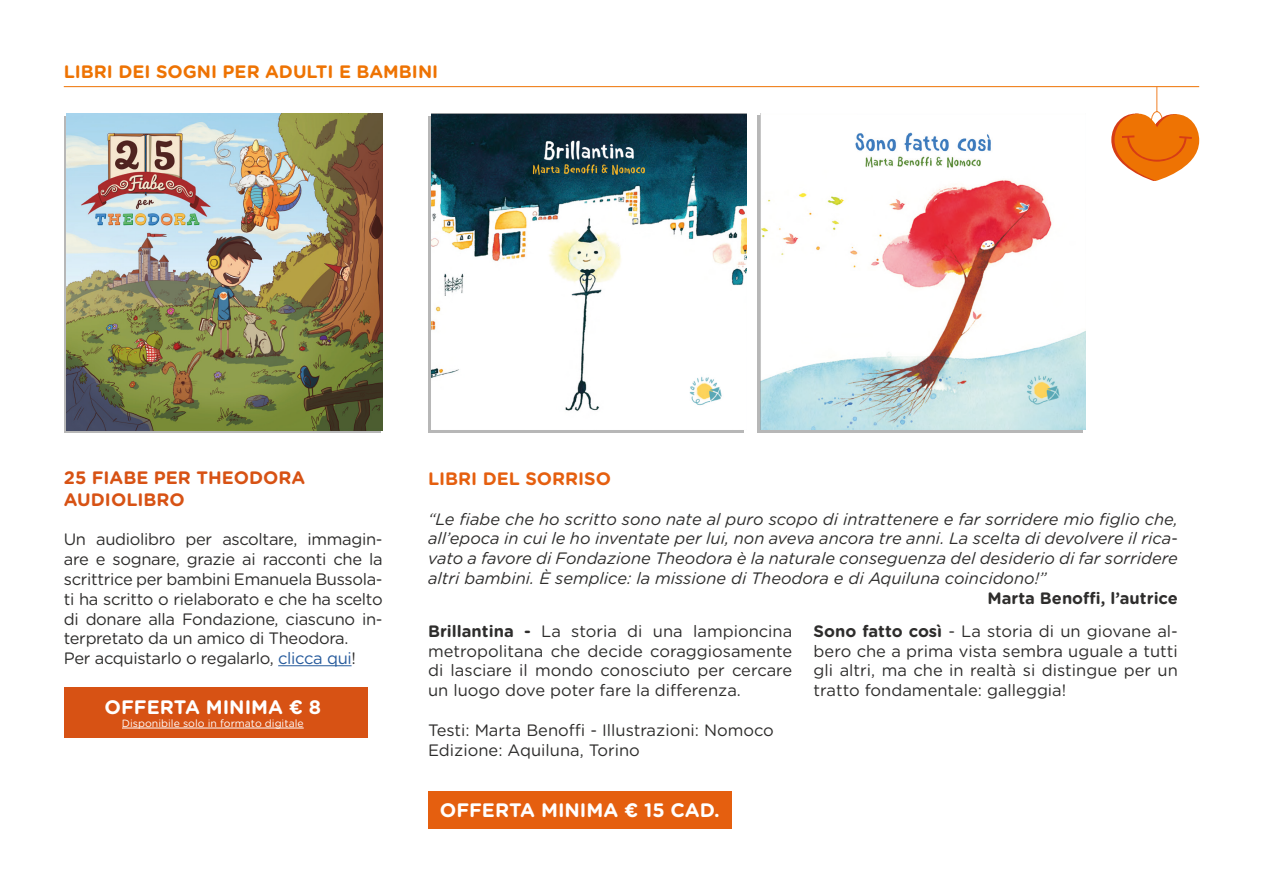
<style>
.page{position:relative;width:1263px;height:893px;background:#fff}
.page>*{position:absolute;margin:0;border:0;box-sizing:border-box;transform-origin:0 0}
.t1{font:700 19.5px "Gotham Rounded";color:#fff}
.t2{font:700 18px "Gotham Rounded";color:#ee7303}
.t3{font:700 18px "Gotham Rounded";color:#d75214}
.t4{font:700 18px "Gotham Rounded";color:#e55f0f}
.t5{font:16.5px/19.8px "Gotham Rounded";color:#2e2d2c;text-align:justify}
.t6{font:italic 16.5px/19.8px "Gotham Rounded";color:#2e2d2c;text-align:justify}
.t7{font:16.5px "Gotham Rounded";letter-spacing:-.02em;color:#2e2d2c}
.t8{font:700 16.5px "Gotham Rounded";color:#2e2d2c}
.t9{font:10.5px "Gotham Rounded";color:#fff}
.s1{color:#275b9c}
.s2{font-weight:700}
</style>
<div class="page">
<hr style="left:278px;top:665px;width:74px;height:1px;background:#275b9c">
<img style="left:66px;top:114px;width:317px;height:317px">
<div style="left:64px;top:688px;width:303px;height:50px;background:#d75214"></div>
<hr style="left:122px;top:728px;width:182px;height:1px;background:#fff">
<div style="left:428px;top:791px;width:304px;height:38px;background:#e55f0f"></div>
<hr style="left:64px;top:86px;width:1135px;height:1px;background:#ee7303">
<svg style="left:1111px;top:86px;width:88px;height:95px"></svg>
<img style="left:760px;top:114px;width:326px;height:316px">
<img style="left:431px;top:114px;width:316px;height:297px">
<p class="t2" style="left:64px;top:59px;width:376px">LIBRI DEI SOGNI PER ADULTI E BAMBINI</p>
<p class="t3" style="left:64px;top:464px;width:243px">25 FIABE PER THEODORA</p>
<p class="t3" style="left:64px;top:486px;width:123px">AUDIOLIBRO</p>
<p class="t5" style="left:64px;top:529px;width:320px">Un audiolibro per ascoltare, immagin&shy;are e sognare, grazie ai racconti che la scrittrice per bambini Emanuela Bussola&shy;ti ha scritto o rielaborato e che ha scelto di donare alla Fondazione, ciascuno in&shy;terpretato da un amico di Theodora.</p>
<p class="t7" style="left:64px;top:647px;width:294px">Per acquistarlo o regalarlo, <span class="s1">clicca qui</span>!</p>
<p class="t1" style="left:105px;top:693px;width:218px">OFFERTA MINIMA € 8</p>
<p class="t9" style="left:122px;top:716px;width:183px">Disponibile solo in formato digitale</p>
<p class="t4" style="left:428px;top:465px;width:185px">LIBRI DEL SORRISO</p>
<p class="t6" style="left:428px;top:508px;width:751px">“Le fiabe che ho scritto sono nate al puro scopo di intrattenere e far sorridere mio figlio che, all’epoca in cui le ho inventate per lui, non aveva ancora tre anni. La scelta di devolvere il rica&shy;vato a favore di Fondazione Theodora è la naturale conseguenza del desiderio di far sorridere altri bambini. È semplice: la missione di Theodora e di Aquiluna coincidono!”</p>
<p class="t8" style="left:987px;top:586px;width:192px">Marta Benoffi, l’autrice</p>
<p class="t5" style="left:428px;top:620px;width:366px"><span class="s2">Brillantina -</span> La storia di una lampioncina metropolitana che decide coraggiosamente di lasciare il mondo conosciuto per cercare un luogo dove poter fare la differenza.</p>
<p class="t5" style="left:428px;top:719px;width:347px">Testi: Marta Benoffi - Illustrazioni: Nomoco</p>
<p class="t5" style="left:428px;top:739px;width:213px">Edizione: Aquiluna, Torino</p>
<p class="t1" style="left:440px;top:796px;width:282px">OFFERTA MINIMA € 15 CAD.</p>
<p class="t5" style="left:814px;top:620px;width:366px"><span class="s2">Sono fatto così</span> - La storia di un giovane al&shy;bero che a prima vista sembra uguale a tutti gli altri, ma che in realtà si distingue per un tratto fondamentale: galleggia!</p>
</div>
